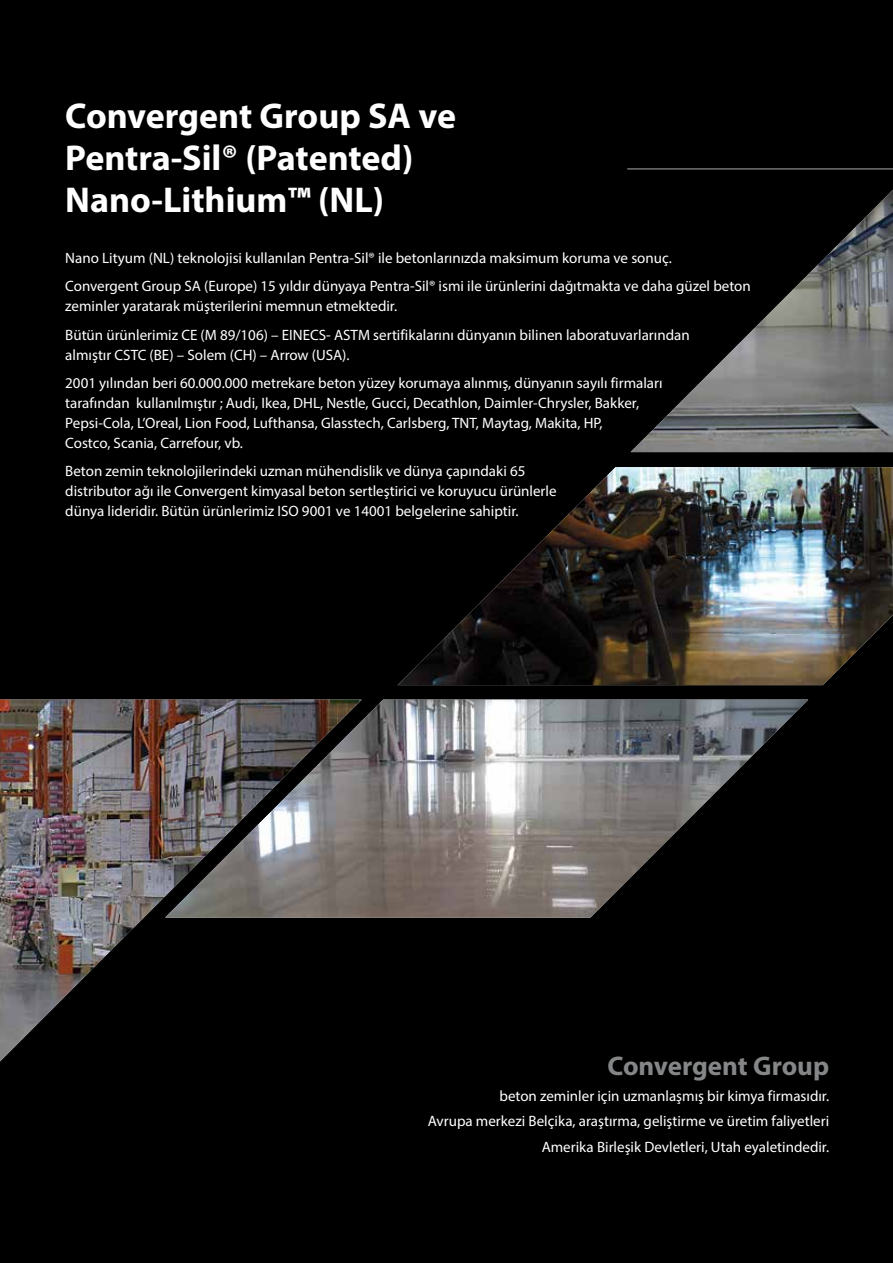
<style>
.page{position:relative;width:893px;height:1263px;background:#000}
.page>*{position:absolute;margin:0;border:0;box-sizing:border-box;transform-origin:0 0}
.t1{font:700 36px/41.7px "Myriad Pro";color:#fff}
.t2{font:700 27px "Myriad Pro";color:#848687}
.t3{font:15px/20px "Myriad Pro";color:#fff}
</style>
<div class="page">
<img style="left:362px;top:700px;width:446px;height:217px">
<img style="left:631px;top:190px;width:262px;height:262px">
<img style="left:397px;top:467px;width:496px;height:218px">
<img style="left:0;top:700px;width:362px;height:361px">
<hr style="left:627px;top:168px;width:266px;height:2px;background:#707172">
<h1 class="t1" style="left:65px;top:94px;width:392px">Convergent Group SA ve<br>Pentra-Sil® (Patented)<br>Nano-Lithium™ (NL)</h1>
<p class="t3" style="left:65px;top:243px;width:687px;line-height:28.5px">Nano Lityum (NL) teknolojisi kullanılan Pentra-Sil® ile betonlarınızda maksimum koruma ve sonuç.<br>Convergent Group SA (Europe) 15 yıldır dünyaya Pentra-Sil® ismi ile ürünlerini dağıtmakta ve daha güzel beton</p>
<p class="t3" style="left:65px;top:292px;width:626px;line-height:28.5px">zeminler yaratarak müşterilerini memnun etmektedir.<br>Bütün ürünlerimiz CE (M 89/106) – EINECS- ASTM sertifikalarını dünyanın bilinen laboratuvarlarından</p>
<p class="t3" style="left:65px;top:340px;width:599px;line-height:28.5px">almıştır CSTC (BE) – Solem (CH) – Arrow (USA).<br>2001 yılından beri 60.000.000 metrekare beton yüzey korumaya alınmış, dünyanın sayılı firmaları</p>
<p class="t3" style="left:65px;top:393px;width:575px">tarafından kullanılmıştır ; Audi, Ikea, DHL, Nestle, Gucci, Decathlon, Daimler-Chrysler, Bakker,<br>Pepsi-Cola, L’Oreal, Lion Food, Lufthansa, Glasstech, Carlsberg, TNT, Maytag, Makita, HP,<br>Costco, Scania, Carrefour, vb.</p>
<p class="t3" style="left:65px;top:461px;width:493px">Beton zemin teknolojilerindeki uzman mühendislik ve dünya çapındaki 65 distributor ağı ile Convergent kimyasal beton sertleştirici ve koruyucu ürünlerle dünya lideridir. Bütün ürünlerimiz ISO 9001 ve 14001 belgelerine sahiptir.</p>
<h2 class="t2" style="left:607px;top:1048px;width:223px">Convergent Group</h2>
<p class="t3" style="left:428px;top:1083px;width:403px;line-height:25.5px;text-align:right">beton zeminler için uzmanlaşmış bir kimya firmasıdır.<br>Avrupa merkezi Belçika, araştırma, geliştirme ve üretim faliyetleri<br>Amerika Birleşik Devletleri, Utah eyaletindedir.</p>
</div>
